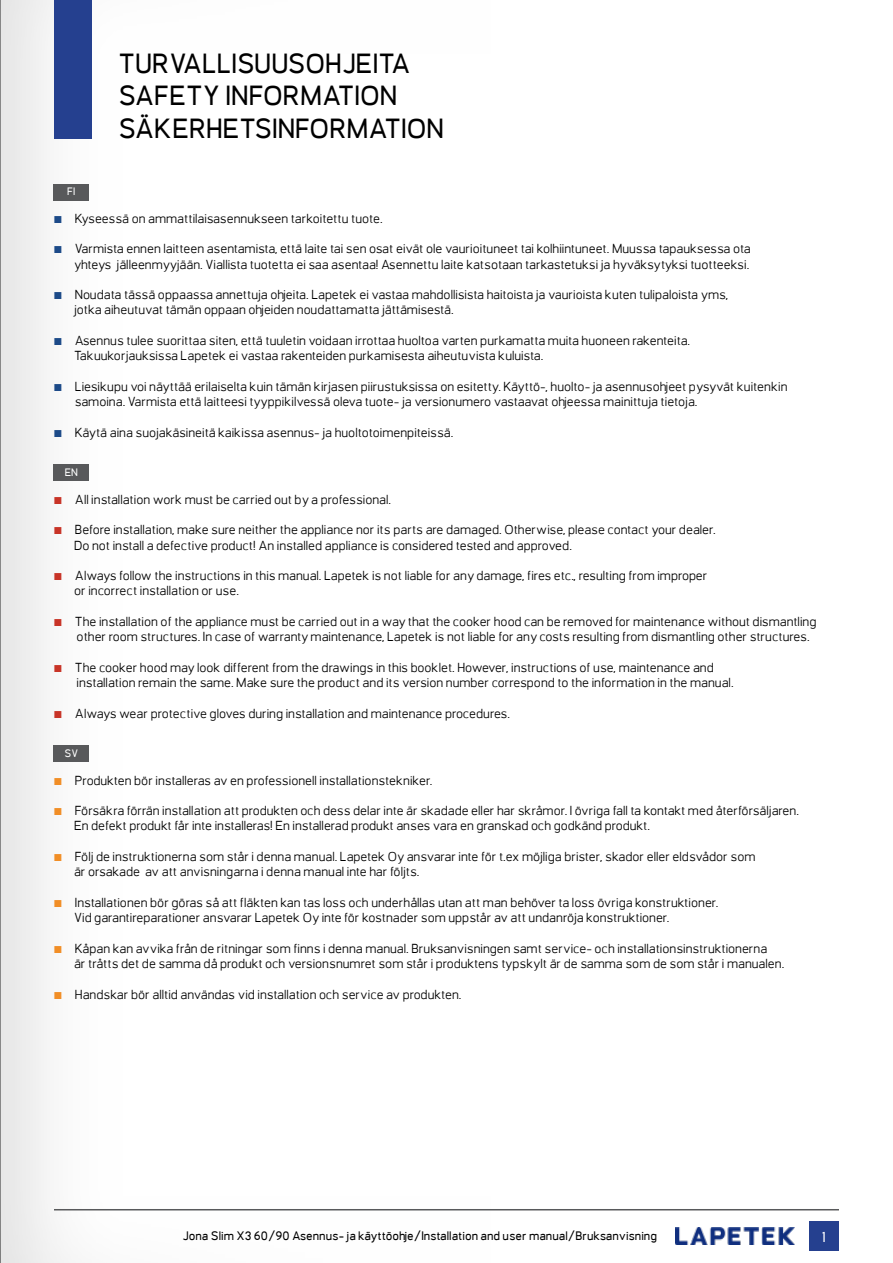
<style>
.page{position:relative;width:893px;height:1263px;background:#fff}
.page>*{position:absolute;margin:0;border:0;box-sizing:border-box;transform-origin:0 0}
.t1{font:700 27px/32.4px "Orcin Sans";color:#000}
.t2{font:700 14.1px "Orcin Sans";color:#fff}
.t3{font:12.75px/15.3px "Orcin Sans";color:#000}
.t4{font:700 12px "Orcin Sans";color:#000}
.t5{font:700 10.5px "Orcin Sans";color:#fff}
.s1{font-family:"Arial";font-size:15px;color:#1c4a88}
.s2{font-family:"Arial";font-size:15px;color:#c83427}
.s3{font-family:"Arial";font-size:15px;color:#f18e26}
</style>
<div class="page">
<hr style="left:54px;top:1209px;width:785px;height:1px;background:#58595b">
<div style="left:809px;top:1221px;width:30px;height:30px;background:#25408f"></div>
<img style="left:676px;top:1228px;width:118px;height:16px">
<div style="left:54px;top:0;width:37px;height:138px;background:#25408f"></div>
<hr style="left:0;top:0;width:3px;height:1263px;background:#000;opacity:.56">
<div style="left:54px;top:184px;width:35px;height:16px;background:#58595b"></div>
<div style="left:54px;top:465px;width:35px;height:16px;background:#58595b"></div>
<div style="left:54px;top:746px;width:35px;height:16px;background:#58595b"></div>
<h1 class="t1" style="left:119px;top:47px;width:327px">TURVALLISUUSOHJEITA<br>SAFETY INFORMATION<br>SÄKERHETSINFORMATION</h1>
<p class="t5" style="left:67px;top:185px;width:10px">FI</p>
<p class="t3" style="left:54px;top:211px;width:331px"><span class="s1">■</span> Kyseessä on ammattilaisasennukseen tarkoitettu tuote.</p>
<p class="t3" style="left:54px;top:241px;width:699px;text-align:right"><span class="s1">■</span> Varmista ennen laitteen asentamista, että laite tai sen osat eivät ole vaurioituneet tai kolhiintuneet. Muussa tapauksessa ota yhteys jälleenmyyjään. Viallista tuotetta ei saa asentaa! Asennettu laite katsotaan tarkastetuksi ja hyväksytyksi tuotteeksi.</p>
<p class="t3" style="left:74px;top:287px;width:656px;text-indent:-20px"><span class="s1">■</span> Noudata tässä oppaassa annettuja ohjeita. Lapetek ei vastaa mahdollisista haitoista ja vaurioista kuten tulipaloista yms, jotka aiheutuvat tämän oppaan ohjeiden noudattamatta jättämisestä.</p>
<p class="t3" style="left:74px;top:333px;width:618px;text-indent:-20px"><span class="s1">■</span> Asennus tulee suorittaa siten, että tuuletin voidaan irrottaa huoltoa varten purkamatta muita huoneen rakenteita.<br>Takuukorjauksissa Lapetek ei vastaa rakenteiden purkamisesta aiheutuvista kuluista.</p>
<p class="t3" style="left:75px;top:379px;width:714px;text-indent:-21px"><span class="s1">■</span> Liesikupu voi näyttää erilaiselta kuin tämän kirjasen piirustuksissa on esitetty. Käyttö-, huolto- ja asennusohjeet pysyvät kuitenkin samoina. Varmista että laitteesi tyyppikilvessä oleva tuote- ja versionumero vastaavat ohjeessa mainittuja tietoja.</p>
<p class="t3" style="left:54px;top:425px;width:401px"><span class="s1">■</span> Käytä aina suojakäsineitä kaikissa asennus- ja huoltotoimenpiteissä.</p>
<p class="t5" style="left:65px;top:466px;width:15px">EN</p>
<p class="t3" style="left:54px;top:491px;width:339px"><span class="s2">■</span> All installation work must be carried out by a professional.</p>
<p class="t3" style="left:74px;top:522px;width:643px;text-indent:-20px"><span class="s2">■</span> Before installation, make sure neither the appliance nor its parts are damaged. Otherwise, please contact your dealer.<br>Do not install a defective product! An installed appliance is considered tested and approved.</p>
<p class="t3" style="left:74px;top:568px;width:635px;text-indent:-20px"><span class="s2">■</span> Always follow the instructions in this manual. Lapetek is not liable for any damage, fires etc., resulting from improper or incorrect installation or use.</p>
<p class="t3" style="left:77px;top:614px;width:741px;text-indent:-23px"><span class="s2">■</span> The installation of the appliance must be carried out in a way that the cooker hood can be removed for maintenance without dismantling other room structures. In case of warranty maintenance, Lapetek is not liable for any costs resulting from dismantling other structures.</p>
<p class="t3" style="left:77px;top:660px;width:658px;text-indent:-23px"><span class="s2">■</span> The cooker hood may look different from the drawings in this booklet. However, instructions of use, maintenance and installation remain the same. Make sure the product and its version number correspond to the information in the manual.</p>
<p class="t3" style="left:54px;top:706px;width:458px"><span class="s2">■</span> Always wear protective gloves during installation and maintenance procedures.</p>
<p class="t5" style="left:65px;top:747px;width:15px">SV</p>
<p class="t3" style="left:54px;top:772px;width:380px"><span class="s3">■</span> Produkten bör installeras av en professionell installationstekniker.</p>
<p class="t3" style="left:74px;top:803px;width:726px;text-indent:-20px"><span class="s3">■</span> Försäkra förrän installation att produkten och dess delar inte är skadade eller har skråmor. I övriga fall ta kontakt med återförsäljaren.<br>En defekt produkt får inte installeras! En installerad produkt anses vara en granskad och godkänd produkt.</p>
<p class="t3" style="left:74px;top:849px;width:683px;text-indent:-20px"><span class="s3">■</span> Följ de instruktionerna som står i denna manual. Lapetek Oy ansvarar inte för t.ex möjliga brister, skador eller eldsvådor som är orsakade av att anvisningarna i denna manual inte har följts.</p>
<p class="t3" style="left:74px;top:895px;width:646px;text-indent:-20px"><span class="s3">■</span> Installationen bör göras så att fläkten kan tas loss och underhållas utan att man behöver ta loss övriga konstruktioner.<br>Vid garantireparationer ansvarar Lapetek Oy inte för kostnader som uppstår av att undanröja konstruktioner.</p>
<p class="t3" style="left:74px;top:941px;width:712px;text-indent:-20px"><span class="s3">■</span> Kåpan kan avvika från de ritningar som finns i denna manual. Bruksanvisningen samt service- och installationsinstruktionerna<br>är tråtts det de samma då produkt och versionsnumret som står i produktens typskylt är de samma som de som står i manualen.</p>
<p class="t3" style="left:54px;top:987px;width:409px"><span class="s3">■</span> Handskar bör alltid användas vid installation och service av produkten.</p>
<p class="t4" style="left:182px;top:1229px;width:476px">Jona Slim X3 60/90 Asennus- ja käyttöohje/Installation and user manual/Bruksanvisning</p>
<p class="t2" style="left:822px;top:1229px;width:5px">1</p>
</div>
